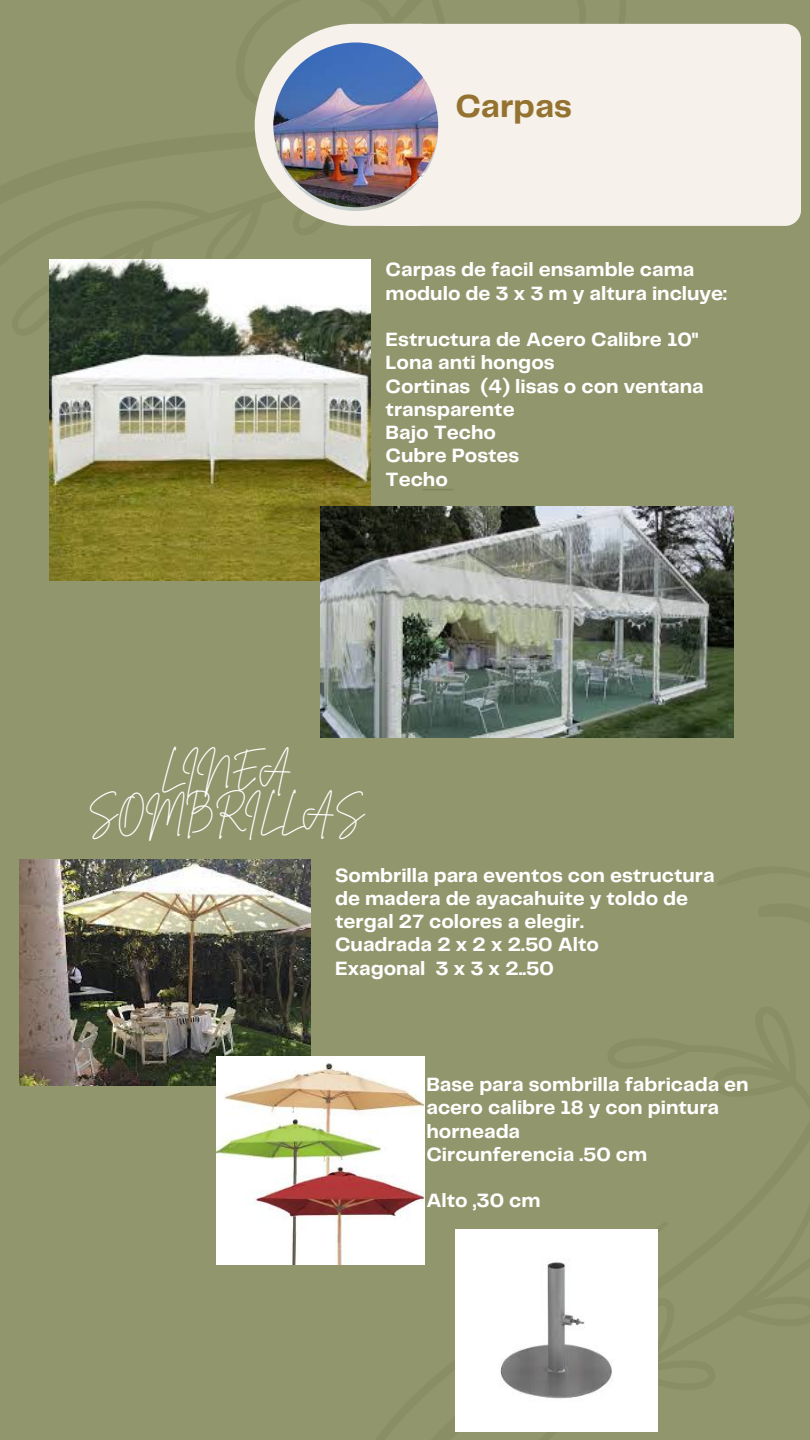
<style>
.page{position:relative;width:810px;height:1440px;background:#91966c}
.page>*{position:absolute;margin:0;border:0;box-sizing:border-box;transform-origin:0 0}
.t1{font:700 33px "Telegraf";color:#94722f}
.t2{font:30.9px/42.8px "Brittany Signature";color:#fff;text-align:center}
.t3{font:700 20px/23.2px "Telegraf";color:#fff}
</style>
<div class="page">
<svg style="left:255px;top:24px;width:127px;height:202px"></svg>
<div style="left:370px;top:24px;width:431px;height:202px;background:#f6f1eb;border-radius:16px"></div>
<img style="left:273px;top:46px;width:165px;height:165px;border-radius:50%">
<hr style="left:423px;top:489px;width:30px;height:1px;background:#81865e">
<img style="left:273px;top:42px;width:165px;height:165px;border-radius:50%">
<img style="left:49px;top:260px;width:321px;height:321px">
<img style="left:320px;top:506px;width:414px;height:231px">
<img style="left:20px;top:860px;width:291px;height:225px">
<img style="left:216px;top:1056px;width:209px;height:209px">
<img style="left:455px;top:1229px;width:203px;height:203px">
<p class="t1" style="left:455px;top:92px;width:118px">Carpas</p>
<p class="t3" style="left:386px;top:259px;width:343px">Carpas de facil ensamble cama modulo de 3 x 3 m y altura incluye:</p>
<p class="t3" style="left:386px;top:329px;width:314px">Estructura de Acero Calibre 10"</p>
<p class="t3" style="left:386px;top:352px;width:170px">Lona anti hongos</p>
<p class="t3" style="left:386px;top:375px;width:320px">Cortinas (4) lisas o con ventana transparente</p>
<p class="t3" style="left:386px;top:422px;width:112px">Bajo Techo</p>
<p class="t3" style="left:386px;top:445px;width:135px">Cubre Postes</p>
<p class="t3" style="left:386px;top:468px;width:64px">Techo</p>
<p class="t2" style="left:89px;top:748px;width:277px">LINEA<br>SOMBRILLAS</p>
<p class="t3" style="left:335px;top:864px;width:381px">Sombrilla para eventos con estructura de madera de ayacahuite y toldo de tergal 27 colores a elegir.</p>
<p class="t3" style="left:335px;top:934px;width:266px">Cuadrada 2 x 2 x 2.50 Alto</p>
<p class="t3" style="left:335px;top:957px;width:220px">Exagonal 3 x 3 x 2..50</p>
<p class="t3" style="left:426px;top:1074px;width:324px">Base para sombrilla fabricada en acero calibre 18 y con pintura horneada</p>
<p class="t3" style="left:426px;top:1144px;width:222px">Circunferencia .50 cm</p>
<p class="t3" style="left:426px;top:1190px;width:116px">Alto ,30 cm</p>
</div>
